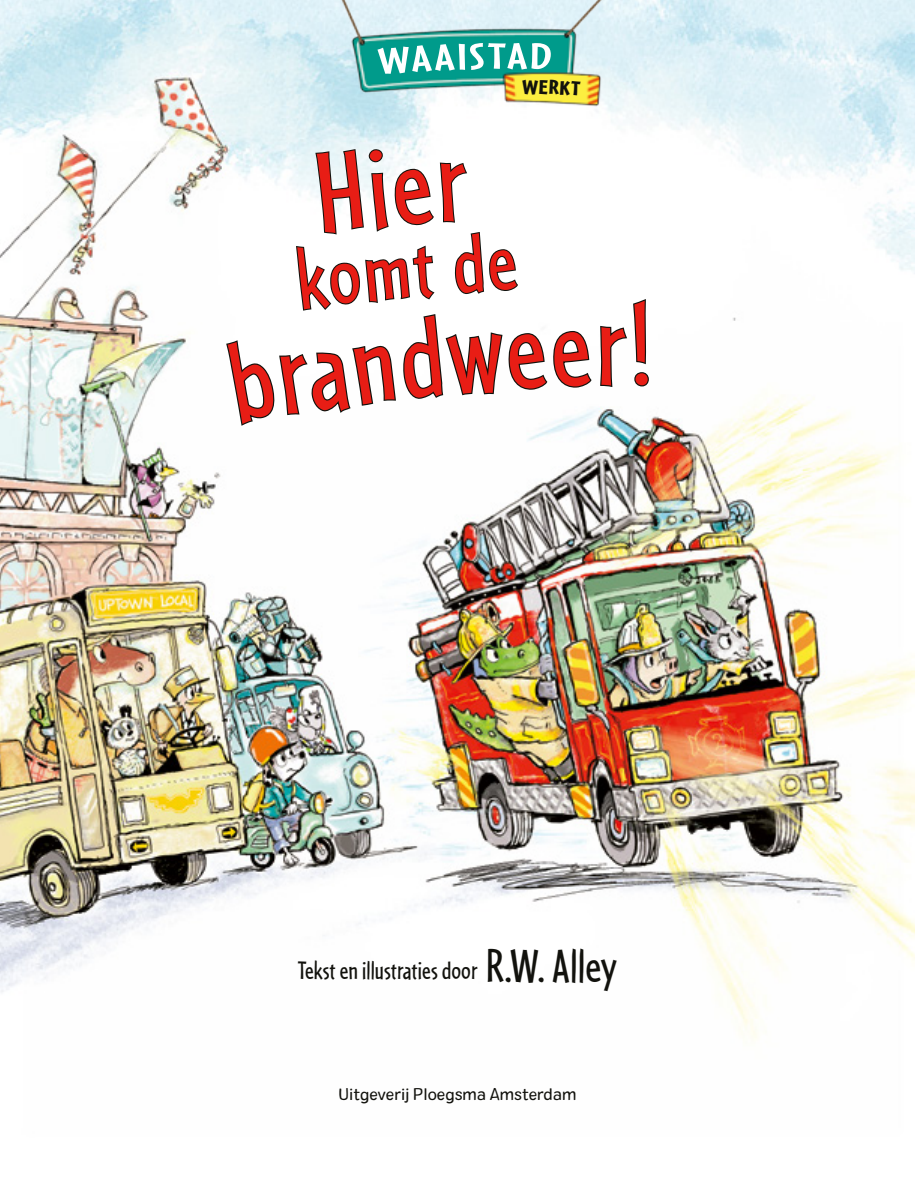
<style>
.page{position:relative;width:915px;height:1191px;background:#fff}
.page>*{position:absolute;margin:0;border:0;box-sizing:border-box;transform-origin:0 0}
.t1{font:700 38.4px "Cafeteria";color:#fff;scale:1.3 1}
.t2{font:26.25px "Cafeteria";color:#12120d}
.t3{font:16.5px "Colby St Reg";color:#12120d}
.s1{font-size:48.3px}
</style>
<div class="page">
<img style="left:0;top:0;width:914px;height:1039px">
<img style="left:325px;top:0;width:293px;height:118px">
<svg style="left:522px;top:79px;width:58px;height:17px"></svg>
<div style="left:377px;top:43px;width:106px;height:32px;background:#009b8b"></div>
<svg style="left:531px;top:43px;width:19px;height:26px"></svg>
<svg style="left:553px;top:331px;width:37px;height:56px"></svg>
<svg style="left:600px;top:301px;width:47px;height:85px"></svg>
<svg style="left:227px;top:150px;width:319px;height:274px"></svg>
<h1 class="t1" style="left:487px;top:32px;width:32px">TA</h1>
<p class="t2" style="left:298px;top:953px;width:320px">Tekst en illustraties door <span class="s1">R.W. Alley</span></p>
<p class="t3" style="left:338px;top:1084px;width:239px">Uitgeverij Ploegsma Amsterdam</p>
</div>
